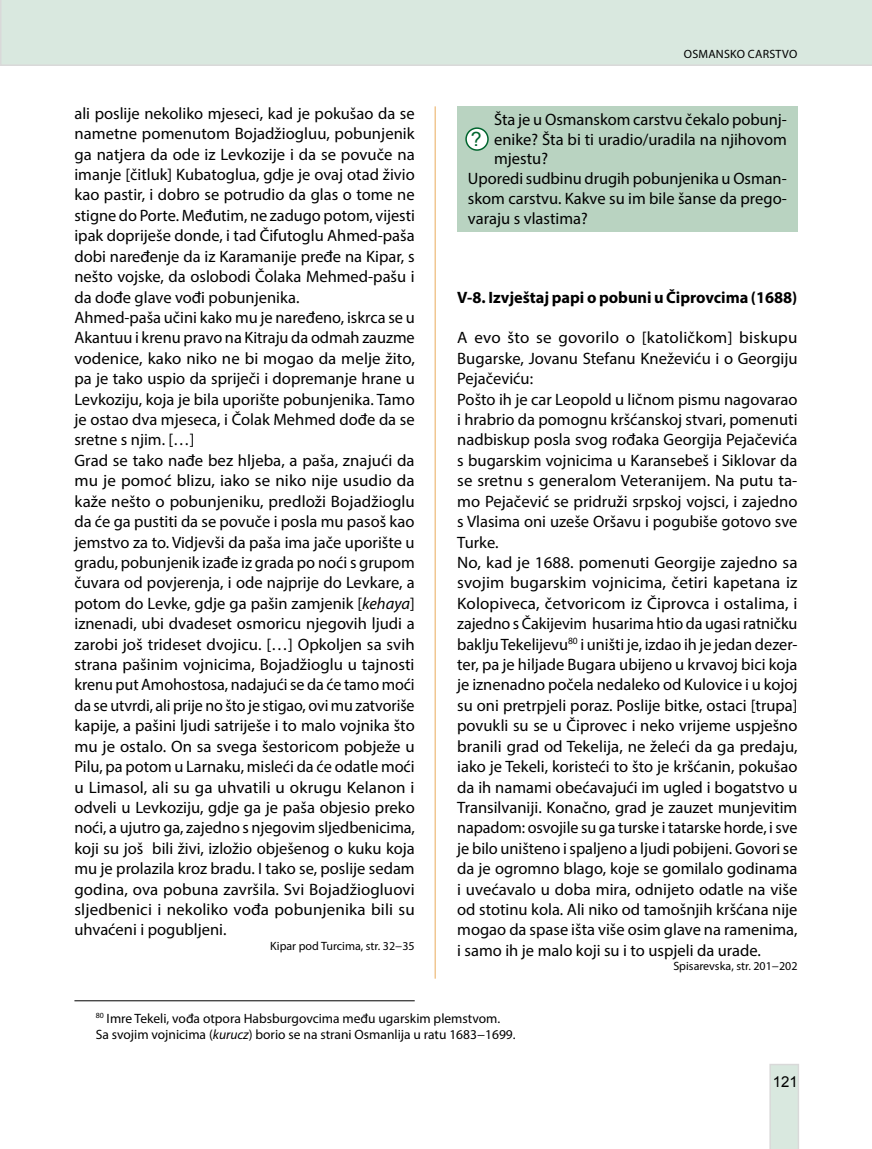
<style>
.page{position:relative;width:872px;height:1149px;background:#fff}
.page>*{position:absolute;margin:0;border:0;box-sizing:border-box;transform-origin:0 0}
.t1{font:19.5px "Arial";color:#00652e}
.t2{font:16.5px/20.4px "Myriad Pro";color:#000}
.t3{font:700 16.5px "Myriad Pro";color:#000}
.t4{font:15px "Arial";color:#000}
.t5{font:13.5px/16.2px "Myriad Pro";color:#000}
.t6{font:12px "Myriad Pro";color:#000}
.t7{font:12px "Myriad Pro";letter-spacing:.02em;color:#000}
.s1{font-style:italic}
</style>
<div class="page">
<div style="left:0;top:0;width:872px;height:66px;background:#d9e8df"></div>
<svg style="left:769px;top:1064px;width:30px;height:84px;background:#d9e6de"></svg>
<hr style="left:434px;top:106px;width:2px;height:872px;background:#e28f26">
<div style="left:457px;top:106px;width:340px;height:125px;background:#b9d3c1"></div>
<div style="left:466px;top:128px;width:22px;height:22px;background:#fff;border-radius:50%"></div>
<div style="left:465px;top:127px;width:24px;height:24px;border:2px solid #00652e;border-radius:50%"></div>
<hr style="left:74px;top:1000px;width:341px;height:1px;background:#000">
<p class="t2" style="left:74px;top:103px;width:342px">ali poslije nekoliko mjeseci, kad je pokušao da se nametne pomenutom Bojadžiogluu, pobunjenik ga natjera da ode iz Levkozije i da se povuče na imanje [čitluk] Kubatoglua, gdje je ovaj otad živio kao pastir, i dobro se potrudio da glas o tome ne stigne do Porte. Međutim, ne zadugo potom, vijesti ipak dopriješe donde, i tad Čifutoglu Ahmed-paša dobi naređenje da iz Karamanije pređe na Kipar, s nešto vojske, da oslobodi Čolaka Mehmed-pašu i da dođe glave vođi pobunjenika.<br>Ahmed-paša učini kako mu je naređeno, iskrca se u Akantuu i krenu pravo na Kitraju da odmah zauzme vodenice, kako niko ne bi mogao da melje žito, pa je tako uspio da spriječi i dopremanje hrane u Levkoziju, koja je bila uporište pobunjenika. Tamo je ostao dva mjeseca, i Čolak Mehmed dođe da se sretne s njim. […]<br>Grad se tako nađe bez hljeba, a paša, znajući da mu je pomoć blizu, iako se niko nije usudio da kaže nešto o pobunjeniku, predloži Bojadžioglu da će ga pustiti da se povuče i posla mu pasoš kao jemstvo za to. Vidjevši da paša ima jače uporište u gradu, pobunjenik izađe iz grada po noći s grupom čuvara od povjerenja, i ode najprije do Levkare, a potom do Levke, gdje ga pašin zamjenik [<span class="s1">kehaya</span>] iznenadi, ubi dvadeset osmoricu njegovih ljudi a zarobi još trideset dvojicu. […] Opkoljen sa svih strana pašinim vojnicima, Bojadžioglu u tajnosti krenu put Amohostosa, nadajući se da će tamo moći da se utvrdi, ali prije no što je stigao, ovi mu zatvoriše kapije, a pašini ljudi satriješe i to malo vojnika što mu je ostalo. On sa svega šestoricom pobježe u Pilu, pa potom u Larnaku, misleći da će odatle moći u Limasol, ali su ga uhvatili u okrugu Kelanon i odveli u Levkoziju, gdje ga je paša objesio preko noći, a ujutro ga, zajedno s njegovim sljedbenicima, koji su još bili živi, izložio obješenog o kuku koja mu je prolazila kroz bradu. I tako se, poslije sedam godina, ova pobuna završila. Svi Bojadžiogluovi sljedbenici i nekoliko vođa pobunjenika bili su uhvaćeni i pogubljeni.</p>
<p class="t6" style="left:270px;top:938px;width:146px">Kipar pod Turcima, str. 32−35</p>
<p class="t7" style="left:684px;top:46px;width:114px">Osmansko carstvo</p>
<p class="t2" style="left:494px;top:109px;width:294px">Šta je u Osmanskom carstvu čekalo pobunj-</p>
<p class="t2" style="left:494px;top:128px;width:294px">enike? Šta bi ti uradio/uradila na njihovom</p>
<p class="t2" style="left:494px;top:148px;width:55px">mjestu?</p>
<p class="t2" style="left:468px;top:168px;width:320px">Uporedi sudbinu drugih pobunjenika u Osman-</p>
<p class="t2" style="left:468px;top:188px;width:320px">skom carstvu. Kakve su im bile šanse da prego-</p>
<p class="t2" style="left:468px;top:208px;width:121px">varaju s vlastima?</p>
<p class="t1" style="left:471px;top:126px;width:12px">?</p>
<p class="t3" style="left:457px;top:287px;width:342px">V-8. Izvještaj papi o pobuni u Čiprovcima (1688)</p>
<p class="t2" style="left:457px;top:327px;width:342px">A evo što se govorilo o [katoličkom] biskupu Bugarske, Jovanu Stefanu Kneževiću i o Georgiju Pejačeviću:<br>Pošto ih je car Leopold u ličnom pismu nagovarao i hrabrio da pomognu kršćanskoj stvari, pomenuti nadbiskup posla svog rođaka Georgija Pejačevića s bugarskim vojnicima u Karansebeš i Siklovar da se sretnu s generalom Veteranijem. Na putu ta&shy;mo Pejačević se pridruži srpskoj vojsci, i zajedno s Vlasima oni uzeše Oršavu i pogubiše gotovo sve Turke.<br>No, kad je 1688. pomenuti Georgije zajedno sa svojim bugarskim vojnicima, četiri kapetana iz Kolopiveca, četvoricom iz Čiprovca i ostalima, i zajedno s Čakijevim husarima htio da ugasi ratničku baklju Tekelijevu<sup>80</sup> i uništi je, izdao ih je jedan dezer&shy;ter, pa je hiljade Bugara ubijeno u krvavoj bici koja je iznenadno počela nedaleko od Kulovice i u kojoj su oni pretrpjeli poraz. Poslije bitke, ostaci [trupa] povukli su se u Čiprovec i neko vrijeme uspješno branili grad od Tekelija, ne želeći da ga predaju, iako je Tekeli, koristeći to što je kršćanin, pokušao da ih namami obećavajući im ugled i bogatstvo u Transilvaniji. Konačno, grad je zauzet munjevitim napadom: osvojile su ga turske i tatarske horde, i sve je bilo uništeno i spaljeno a ljudi pobijeni. Govori se da je ogromno blago, koje se gomilalo godinama i uvećavalo u doba mira, odnijeto odatle na više od stotinu kola. Ali niko od tamošnjih kršćana nije mogao da spase išta više osim glave na ramenima, i samo ih je malo koji su i to uspjeli da urade.</p>
<p class="t6" style="left:673px;top:958px;width:126px">Spisarevska, str. 201−202</p>
<p class="t5" style="left:96px;top:1009px;width:421px"><sup>80</sup> I mre Tekeli, vođa otpora Habsburgovcima među ugarskim plemstvom.<br>Sa svojim vojnicima (<span class="s1">kurucz</span>) borio se na strani Osmanlija u ratu 1683−1699.</p>
<p class="t4" style="left:773px;top:1071px;width:27px">121</p>
</div>
